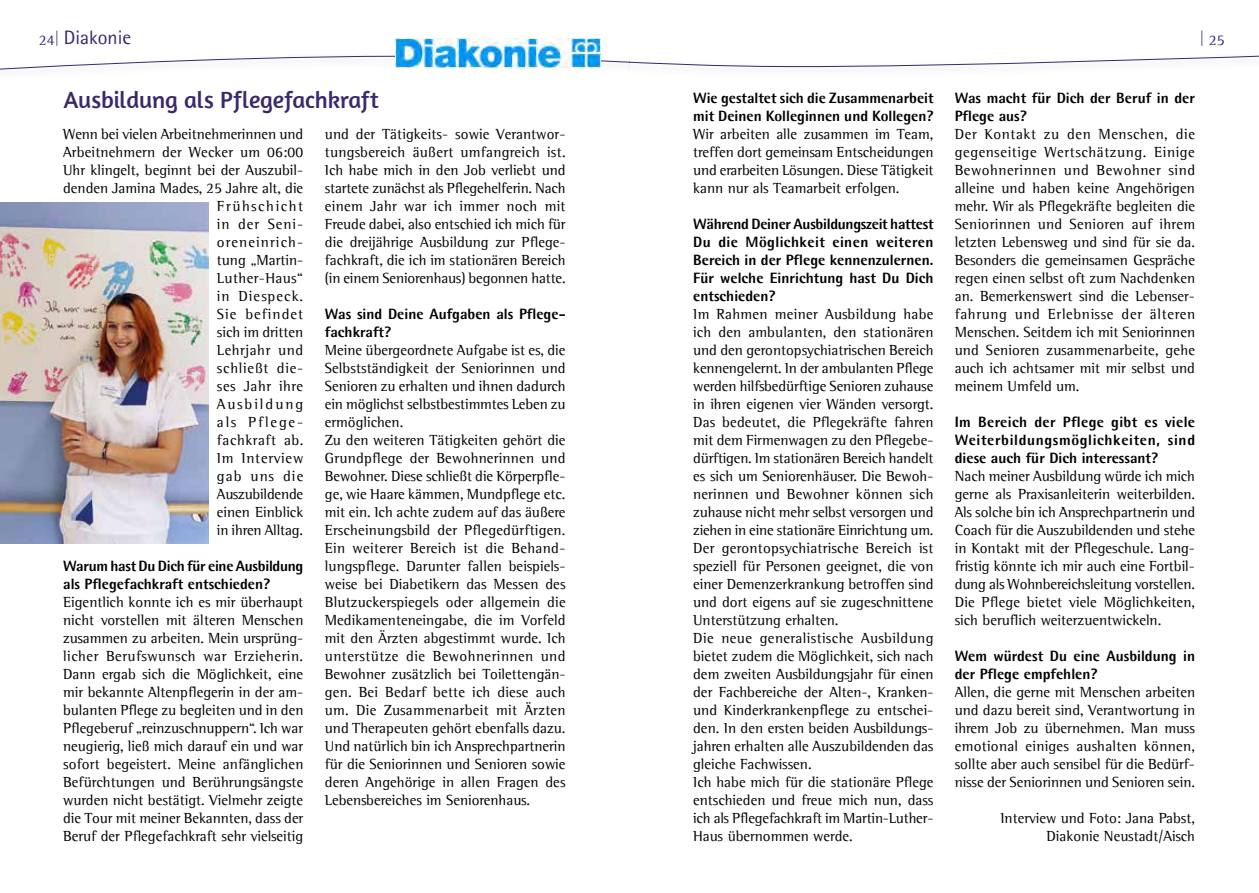
<style>
.page{position:relative;width:1259px;height:893px;background:#fff}
.page>*{position:absolute;margin:0;border:0;box-sizing:border-box;transform-origin:0 0}
.t1{font:24px "Amaranth";letter-spacing:-.005em;color:#3b276c}
.t2{font:19.5px "Agfa Rotis Semisans";color:#3b276c}
.t3{font:15px/18px "Agfa Rotis Semi Serif";color:#000;text-align:justify}
.t4{font:800 15px/18px "Agfa Rotis Semisans";color:#000}
.t5{font:800 15px/18px "Agfa Rotis Semisans";letter-spacing:-.02em;color:#000}
.t6{font:15px "Agfa Rotis Semi Serif";color:#3b276c}
.s1{font-family:"Agfa Rotis Semi Serif";font-size:15px}
</style>
<div class="page">
<svg style="left:0;top:55px;width:1259px;height:15px"></svg>
<img style="left:395px;top:38px;width:205px;height:30px">
<img style="left:0;top:203px;width:208px;height:340px">
<h2 class="t2" style="left:39px;top:26px;width:94px"><span class="s1">24|</span> Diakonie</h2>
<p class="t6" style="left:1199px;top:31px;width:27px">| 25</p>
<h1 class="t1" style="left:64px;top:86px;width:317px">Ausbildung als Pflegefachkraft</h1>
<p class="t3" style="left:325px;top:125px;width:242px">und der Tätigkeits- sowie Verantwor&shy;tungsbereich äußert umfangreich ist.<br>Ich habe mich in den Job verliebt und startete zunächst als Pflegehelferin. Nach einem Jahr war ich immer noch mit Freude dabei, also entschied ich mich für die dreijährige Ausbildung zur Pflege&shy;fachkraft, die ich im stationären Bereich (in einem Seniorenhaus) begonnen hatte.</p>
<p class="t4" style="left:325px;top:305px;width:241px">Was sind Deine Aufgaben als Pflege&shy;fachkraft?</p>
<p class="t3" style="left:325px;top:341px;width:242px;text-align:left">Meine übergeordnete Aufgabe ist es, die Selbstständigkeit der Seniorinnen und Senioren zu erhalten und ihnen dadurch ein möglichst selbstbestimmtes Leben zu ermöglichen.<br>Zu den weiteren Tätigkeiten gehört die Grundpflege der Bewohnerinnen und Bewohner. Diese schließt die Körperpfle&shy;ge, wie Haare kämmen, Mundpflege etc. mit ein. Ich achte zudem auf das äußere Erscheinungsbild der Pflegedürftigen.<br>Ein weiterer Bereich ist die Behand&shy;lungspflege. Darunter fallen beispiels&shy;weise bei Diabetikern das Messen des Blutzuckerspiegels oder allgemein die Medikamenteneingabe, die im Vorfeld mit den Ärzten abgestimmt wurde. Ich unterstütze die Bewohnerinnen und Bewohner zusätzlich bei Toilettengän&shy;gen. Bei Bedarf bette ich diese auch um. Die Zusammenarbeit mit Ärzten und Therapeuten gehört ebenfalls dazu.<br>Und natürlich bin ich Ansprechpartnerin für die Seniorinnen und Senioren sowie deren Angehörige in allen Fragen des Lebensbereiches im Seniorenhaus.</p>
<p class="t3" style="left:63px;top:125px;width:242px;text-align:right">Wenn bei vielen Arbeitnehmerinnen und<br>Arbeitnehmern der Wecker um 06:00<br>Uhr klingelt, beginnt bei der Auszubil&shy;denden Jamina Mades, 25 Jahre alt, die<br>Frühschicht<br>in der Seni-<br>oreneinrich-<br>tung „Martin-<br>Luther-Haus“<br>in Diespeck.<br>Sie befindet<br>sich im dritten<br>Lehrjahr und<br>schließt die-<br>ses Jahr ihre<br>Ausbildung<br>als Pflege-<br>fachkraft ab.<br>Im Interview<br>gab uns die<br>Auszubildende<br>einen Einblick<br>in ihren Alltag.</p>
<p class="t5" style="left:63px;top:557px;width:242px">Warum hast Du Dich für eine Ausbildung als Pflegefachkraft entschieden?</p>
<p class="t3" style="left:63px;top:593px;width:242px">Eigentlich konnte ich es mir überhaupt nicht vorstellen mit älteren Menschen zusammen zu arbeiten. Mein ursprüng&shy;licher Berufswunsch war Erzieherin.<br>Dann ergab sich die Möglichkeit, eine mir bekannte Altenpflegerin in der am&shy;bulanten Pflege zu begleiten und in den Pflegeberuf „reinzuschnuppern“. Ich war neugierig, ließ mich darauf ein und war sofort begeistert. Meine anfänglichen Befürchtungen und Berührungsängste wurden nicht bestätigt. Vielmehr zeigte die Tour mit meiner Bekannten, dass der Beruf der Pflegefachkraft sehr vielseitig</p>
<p class="t4" style="left:693px;top:89px;width:242px">Wie gestaltet sich die Zusammenarbeit mit Deinen Kolleginnen und Kollegen?</p>
<p class="t3" style="left:693px;top:125px;width:242px">Wir arbeiten alle zusammen im Team, treffen dort gemeinsam Entscheidungen und erarbeiten Lösungen. Diese Tätigkeit kann nur als Teamarbeit erfolgen.</p>
<p class="t4" style="left:693px;top:215px;width:242px;text-align:justify">Während Deiner Ausbildungszeit hattest Du die Möglichkeit einen weiteren Bereich in der Pflege kennenzulernen.<br>Für welche Einrichtung hast Du Dich entschieden?</p>
<p class="t3" style="left:693px;top:305px;width:242px;text-align:left">Im Rahmen meiner Ausbildung habe ich den ambulanten, den stationären und den gerontopsychiatrischen Bereich kennengelernt. In der ambulanten Pflege werden hilfsbedürftige Senioren zuhause in ihren eigenen vier Wänden versorgt.<br>Das bedeutet, die Pflegekräfte fahren mit dem Firmenwagen zu den Pflegebe&shy;dürftigen. Im stationären Bereich handelt es sich um Seniorenhäuser. Die Bewoh&shy;nerinnen und Bewohner können sich zuhause nicht mehr selbst versorgen und ziehen in eine stationäre Einrichtung um.<br>Der gerontopsychiatrische Bereich ist speziell für Personen geeignet, die von einer Demenzerkrankung betroffen sind und dort eigens auf sie zugeschnittene Unterstützung erhalten.<br>Die neue generalistische Ausbildung bietet zudem die Möglichkeit, sich nach dem zweiten Ausbildungsjahr für einen der Fachbereiche der Alten-, Kranken&shy;und Kinderkrankenpflege zu entschei&shy;den. In den ersten beiden Ausbildungs&shy;jahren erhalten alle Auszubildenden das gleiche Fachwissen.<br>Ich habe mich für die stationäre Pflege entschieden und freue mich nun, dass ich als Pflegefachkraft im Martin-Luther-Haus übernommen werde.</p>
<p class="t4" style="left:954px;top:89px;width:242px">Was macht für Dich der Beruf in der<br>Pflege aus?</p>
<p class="t3" style="left:954px;top:125px;width:242px">Der Kontakt zu den Menschen, die gegenseitige Wertschätzung. Einige Bewohnerinnen und Bewohner sind alleine und haben keine Angehörigen mehr. Wir als Pflegekräfte begleiten die Seniorinnen und Senioren auf ihrem letzten Lebensweg und sind für sie da.<br>Besonders die gemeinsamen Gespräche regen einen selbst oft zum Nachdenken an. Bemerkenswert sind die Lebenser&shy;fahrung und Erlebnisse der älteren Menschen. Seitdem ich mit Seniorinnen und Senioren zusammenarbeite, gehe auch ich achtsamer mit mir selbst und meinem Umfeld um.</p>
<p class="t4" style="left:954px;top:413px;width:242px;text-align:justify">Im Bereich der Pflege gibt es viele Weiterbildungsmöglichkeiten, sind diese auch für Dich interessant?</p>
<p class="t3" style="left:954px;top:467px;width:242px">Nach meiner Ausbildung würde ich mich gerne als Praxisanleiterin weiterbilden.<br>Als solche bin ich Ansprechpartnerin und Coach für die Auszubildenden und stehe in Kontakt mit der Pflegeschule. Lang&shy;fristig könnte ich mir auch eine Fortbil&shy;dung als Wohnbereichsleitung vorstellen.<br>Die Pflege bietet viele Möglichkeiten, sich beruflich weiterzuentwickeln.</p>
<p class="t4" style="left:954px;top:647px;width:242px">Wem würdest Du eine Ausbildung in der Pflege empfehlen?</p>
<p class="t3" style="left:954px;top:683px;width:242px">Allen, die gerne mit Menschen arbeiten und dazu bereit sind, Verantwortung in ihrem Job zu übernehmen. Man muss emotional einiges aushalten können, sollte aber auch sensibel für die Bedürf&shy;nisse der Seniorinnen und Senioren sein.</p>
<p class="t3" style="left:1000px;top:809px;width:196px;text-align:right">Interview und Foto: Jana Pabst,<br>Diakonie Neustadt/Aisch</p>
</div>
